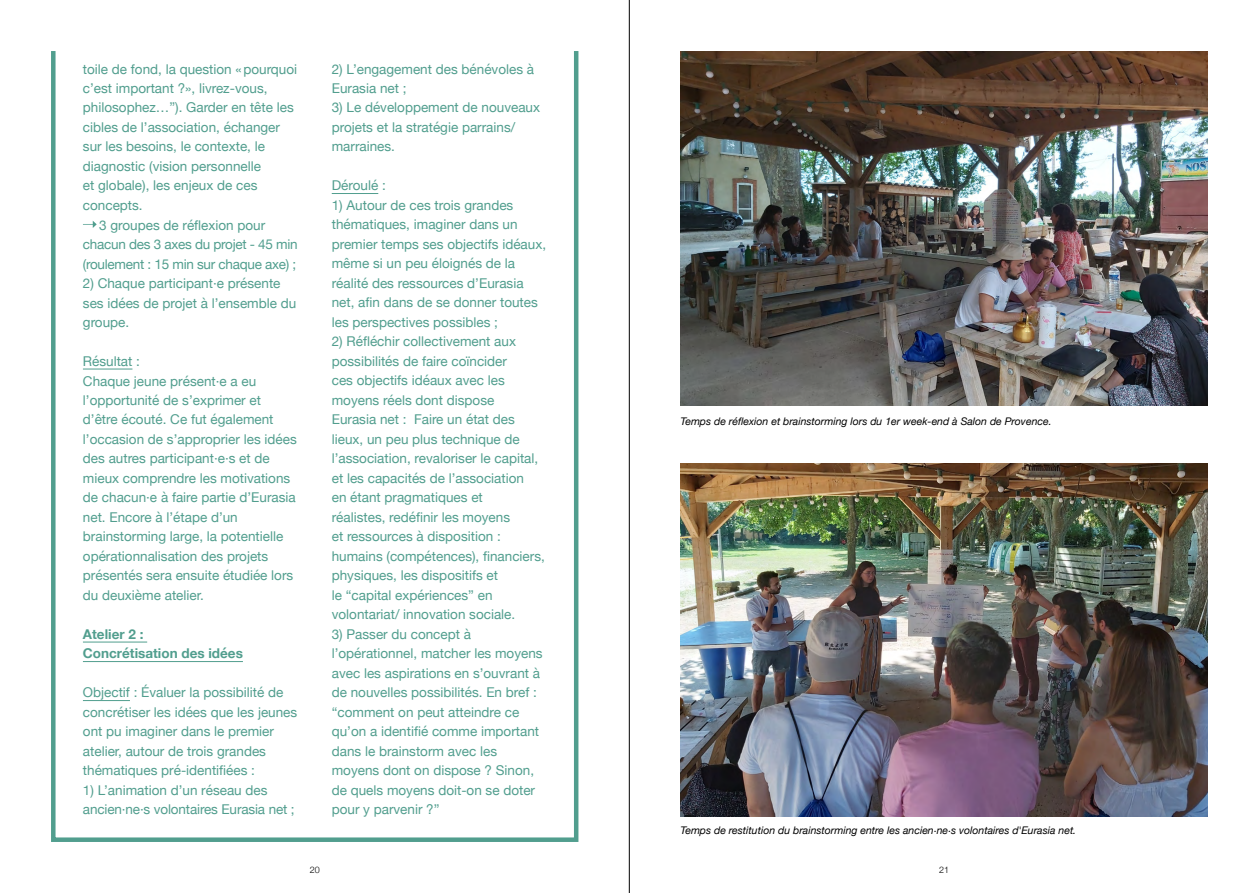
<style>
.page{position:relative;width:1259px;height:893px;background:#fff}
.page>*{position:absolute;margin:0;border:0;box-sizing:border-box;transform-origin:0 0}
.t1{font:13.5px/19.5px "Helvetica Neue";color:#519e8e}
.t2{font:13.5px "Helvetica Neue";letter-spacing:-.02em;color:#519e8e}
.t3{font:700 13.5px/19.5px "Helvetica Neue";color:#519e8e}
.t4{font:italic 10.5px "Helvetica Neue";color:#000}
.t5{font:300 9px "Helvetica Neue";color:#000}
</style>
<div class="page">
<hr style="left:629px;top:0;width:1px;height:893px;background:#000">
<div style="left:51px;top:49px;width:527px;height:793px;border:4px solid #519e8e"></div>
<hr style="left:83px;top:369px;width:49px;height:1px;background:#519e8e">
<hr style="left:83px;top:642px;width:64px;height:1px;background:#519e8e">
<hr style="left:83px;top:661px;width:160px;height:1px;background:#519e8e">
<hr style="left:83px;top:700px;width:47px;height:1px;background:#519e8e">
<svg style="left:83px;top:221px;width:14px;height:7px"></svg>
<hr style="left:332px;top:193px;width:46px;height:1px;background:#519e8e">
<img style="left:680px;top:51px;width:528px;height:354px">
<img style="left:680px;top:464px;width:528px;height:353px">
<p class="t1" style="left:83px;top:60px;width:216px">toile de fond, la question «pourquoi</p>
<p class="t1" style="left:83px;top:79px;width:186px">c’est important ?», livrez-vous,</p>
<p class="t1" style="left:83px;top:99px;width:212px">philosophez…”). Garder en tête les</p>
<p class="t1" style="left:83px;top:118px;width:199px">cibles de l’association, échanger</p>
<p class="t1" style="left:83px;top:138px;width:184px">sur les besoins, le contexte, le</p>
<p class="t1" style="left:83px;top:157px;width:180px">diagnostic (vision personnelle</p>
<p class="t1" style="left:83px;top:177px;width:176px">et globale), les enjeux de ces</p>
<p class="t1" style="left:83px;top:196px;width:61px">concepts.</p>
<p class="t1" style="left:99px;top:216px;width:168px">3 groupes de réflexion pour</p>
<p class="t2" style="left:83px;top:234px;width:216px">chacun des 3 axes du projet - 45 min</p>
<p class="t2" style="left:83px;top:254px;width:215px">(roulement : 15 min sur chaque axe) ;</p>
<p class="t1" style="left:83px;top:274px;width:215px">2) Chaque participant·e présente ses idées de projet à l’ensemble du groupe.</p>
<p class="t1" style="left:83px;top:352px;width:215px">Résultat :<br>Chaque jeune présent·e a eu l’opportunité de s’exprimer et d’être écouté. Ce fut également l’occasion de s’approprier les idées des autres participant·e·s et de mieux comprendre les motivations de chacun·e à faire partie d’Eurasia net. Encore à l’étape d’un brainstorming large, la potentielle opérationnalisation des projets présentés sera ensuite étudiée lors du deuxième atelier.</p>
<p class="t3" style="left:83px;top:625px;width:161px">Atelier 2 :<br>Concrétisation des idées</p>
<p class="t1" style="left:83px;top:684px;width:216px">Objectif : Évaluer la possibilité de concrétiser les idées que les jeunes ont pu imaginer dans le premier atelier, autour de trois grandes thématiques pré-identifiées :</p>
<p class="t1" style="left:83px;top:781px;width:213px">1) L’animation d’un réseau des ancien·ne·s volontaires Eurasia net ;</p>
<p class="t1" style="left:332px;top:60px;width:204px">2) L’engagement des bénévoles à<br>Eurasia net ;</p>
<p class="t1" style="left:332px;top:99px;width:210px">3) Le développement de nouveaux projets et la stratégie parrains/ marraines.</p>
<p class="t1" style="left:332px;top:177px;width:56px">Déroulé :</p>
<p class="t1" style="left:332px;top:196px;width:216px">1) Autour de ces trois grandes thématiques, imaginer dans un premier temps ses objectifs idéaux, même si un peu éloignés de la réalité des ressources d’Eurasia net, afin dans de se donner toutes les perspectives possibles ;</p>
<p class="t1" style="left:332px;top:333px;width:215px">2) Réfléchir collectivement aux possibilités de faire coïncider<br>ces objectifs idéaux avec les moyens réels dont dispose<br>Eurasia net : Faire un état des lieux, un peu plus technique de l’association, revaloriser le capital, et les capacités de l’association<br>en étant pragmatiques et<br>réalistes, redéfinir les moyens<br>et ressources à disposition : humains (compétences), financiers, physiques, les dispositifs et<br>le “capital expériences” en volontariat/ innovation sociale.</p>
<p class="t1" style="left:332px;top:625px;width:212px">3) Passer du concept à l’opérationnel, matcher les moyens avec les aspirations en s’ouvrant à de nouvelles possibilités. En bref : “comment on peut atteindre ce qu’on a identifié comme important dans le brainstorm avec les moyens dont on dispose ? Sinon, de quels moyens doit-on se doter pour y parvenir ?”</p>
<p class="t4" style="left:680px;top:413px;width:373px">Temps de réflexion et brainstorming lors du 1er week-end à Salon de Provence.</p>
<p class="t4" style="left:680px;top:823px;width:397px">Temps de restitution du brainstorming entre les ancien·ne·s volontaires d'Eurasia net.</p>
<p class="t5" style="left:310px;top:863px;width:12px">20</p>
<p class="t5" style="left:939px;top:863px;width:12px">21</p>
</div>
